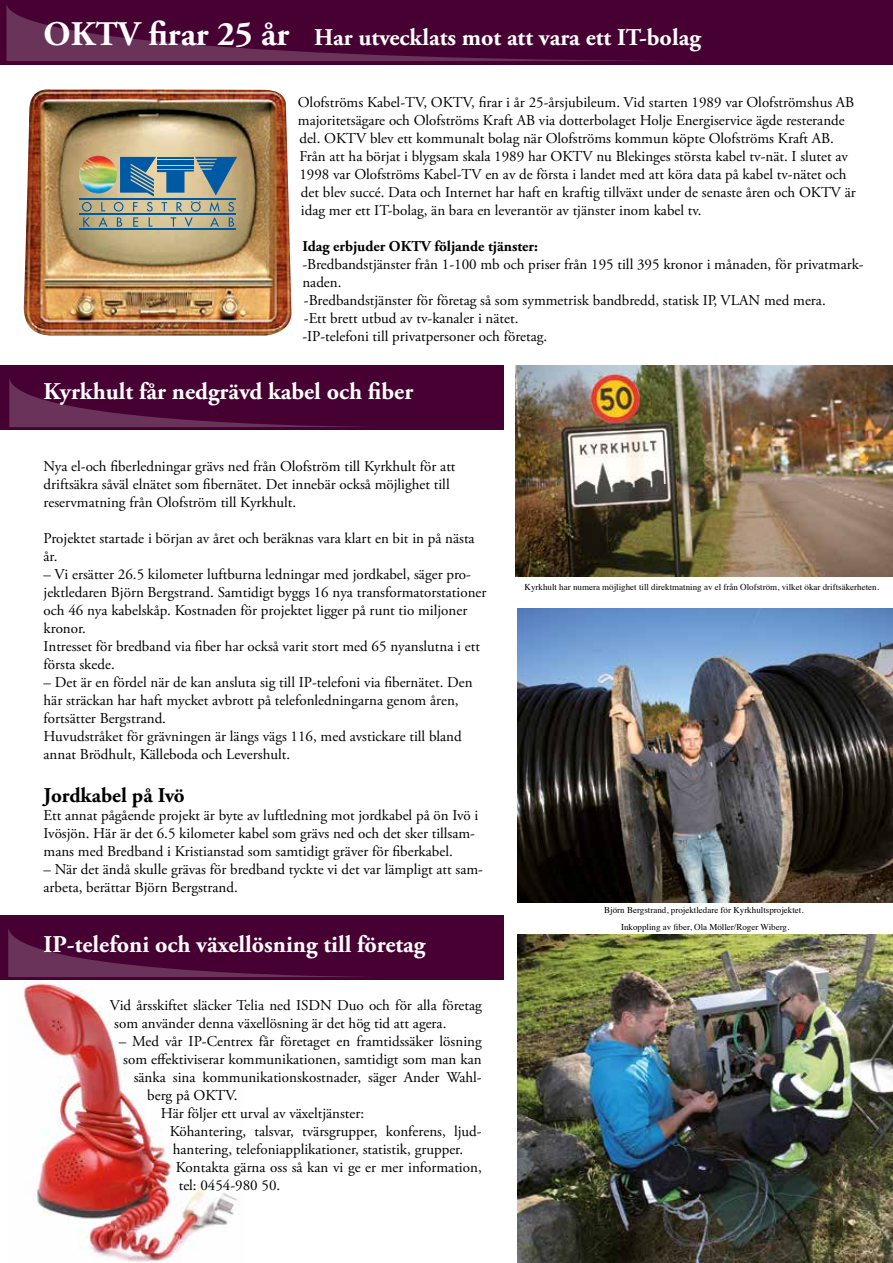
<style>
.page{position:relative;width:893px;height:1263px;background:#fff}
.page>*{position:absolute;margin:0;border:0;box-sizing:border-box;transform-origin:0 0}
.t1{font:700 24px "Adobe Garamond Pro";color:#fff}
.t2{font:700 21px "Adobe Garamond Pro";color:#000}
.t3{font:15px/18px "Adobe Garamond Pro";color:#000}
.t4{font:700 15px "Adobe Garamond Pro";color:#000}
.t5{font:9px/16.6px "Times";color:#000;text-align:center}
.s1{font-size:34.5px}
</style>
<div class="page">
<img style="left:24px;top:981px;width:213px;height:281px">
<div style="left:0;top:0;width:893px;height:64px;background:#460031"></div>
<svg style="left:6px;top:4px;width:641px;height:57px"></svg>
<div style="left:0;top:365px;width:504px;height:65px;background:#460031"></div>
<svg style="left:9px;top:378px;width:355px;height:49px"></svg>
<img style="left:23px;top:89px;width:268px;height:246px">
<hr style="left:80px;top:199px;width:156px;height:1px;background:#0059a3">
<hr style="left:80px;top:213px;width:156px;height:2px;background:#0059a3">
<hr style="left:80px;top:228px;width:156px;height:2px;background:#0059a3">
<svg style="left:101px;top:202px;width:4px;height:9px"></svg>
<svg style="left:82px;top:202px;width:10px;height:25px"></svg>
<svg style="left:99px;top:217px;width:9px;height:10px"></svg>
<svg style="left:114px;top:157px;width:123px;height:70px;background:#82999a"></svg>
<img style="left:79px;top:155px;width:38px;height:38px">
<img style="left:516px;top:365px;width:377px;height:211px">
<img style="left:517px;top:608px;width:376px;height:294px">
<div style="left:0;top:915px;width:504px;height:65px;background:#460031"></div>
<svg style="left:8px;top:928px;width:356px;height:49px"></svg>
<img style="left:517px;top:935px;width:376px;height:328px">
<h1 class="t1" style="left:44px;top:24px;width:659px"><span class="s1">OKTV firar 25 år</span> Har utvecklats mot att vara ett IT-bolag</h1>
<p class="t3" style="left:298px;top:94px;width:559px">Olofströms Kabel-TV, OKTV, firar i år 25-årsjubileum. Vid starten 1989 var Olofströmshus AB majoritetsägare och Olofströms Kraft AB via dotterbolaget Holje Energiservice ägde resterande del. OKTV blev ett kommunalt bolag när Olofströms kommun köpte Olofströms Kraft AB.<br>Från att ha börjat i blygsam skala 1989 har OKTV nu Blekinges största kabel tv-nät. I slutet av 1998 var Olofströms Kabel-TV en av de första i landet med att köra data på kabel tv-nätet och det blev succé. Data och Internet har haft en kraftig tillväxt under de senaste åren och OKTV är idag mer ett IT-bolag, än bara en leverantör av tjänster inom kabel tv.</p>
<p class="t4" style="left:302px;top:237px;width:237px">Idag erbjuder OKTV följande tjänster:</p>
<p class="t3" style="left:302px;top:256px;width:563px">-Bredbandstjänster från 1-100 mb och priser från 195 till 395 kronor i månaden, för privatmark&shy;naden.<br>-Bredbandstjänster för företag så som symmetrisk bandbredd, statisk IP, VLAN med mera.<br>-Ett brett utbud av tv-kanaler i nätet.<br>-IP-telefoni till privatpersoner och företag.</p>
<h1 class="t1" style="left:44px;top:377px;width:371px">Kyrkhult får nedgrävd kabel och fiber</h1>
<p class="t3" style="left:44px;top:457px;width:413px">Nya el-och fiberledningar grävs ned från Olofström till Kyrkhult för att driftsäkra såväl elnätet som fibernätet. Det innebär också möjlighet till reservmatning från Olofström till Kyrkhult.</p>
<p class="t3" style="left:44px;top:529px;width:433px">Projektet startade i början av året och beräknas vara klart en bit in på nästa år.</p>
<p class="t3" style="left:44px;top:565px;width:444px">– Vi ersätter 26.5 kilometer luftburna ledningar med jordkabel, säger pro&shy;jektledaren Björn Bergstrand. Samtidigt byggs 16 nya transformatorstationer och 46 nya kabelskåp. Kostnaden för projektet ligger på runt tio miljoner kronor.<br>Intresset för bredband via fiber har också varit stort med 65 nyanslutna i ett första skede.</p>
<p class="t3" style="left:44px;top:673px;width:431px">– Det är en fördel när de kan ansluta sig till IP-telefoni via fibernätet. Den här sträckan har haft mycket avbrott på telefonledningarna genom åren, fortsätter Bergstrand.<br>Huvudstråket för grävningen är längs vägs 116, med avstickare till bland annat Brödhult, Källeboda och Levershult.</p>
<h2 class="t2" style="left:44px;top:783px;width:143px">Jordkabel på Ivö</h2>
<p class="t3" style="left:44px;top:807px;width:436px">Ett annat pågående projekt är byte av luftledning mot jordkabel på ön Ivö i<br>Ivösjön. Här är det 6.5 kilometer kabel som grävs ned och det sker tillsam&shy;mans med Bredband i Kristianstad som samtidigt gräver för fiberkabel.</p>
<p class="t3" style="left:44px;top:861px;width:441px">– När det ändå skulle grävas för bredband tyckte vi det var lämpligt att sam&shy;arbeta, berättar Björn Bergstrand.</p>
<h1 class="t1" style="left:44px;top:931px;width:383px">IP-telefoni och växellösning till företag</h1>
<p class="t3" style="left:114px;top:997px;width:369px;text-indent:-4px">Vid årsskiftet släcker Telia ned ISDN Duo och för alla företag som använder denna växellösning är det hög tid att agera.</p>
<p class="t3" style="left:119px;top:1033px;width:364px">– Med vår IP-Centrex får företaget en framtidssäker lösning</p>
<p class="t3" style="left:123px;top:1051px;width:360px">som effektiviserar kommunikationen, samtidigt som man kan</p>
<p class="t3" style="left:134px;top:1069px;width:349px">sänka sina kommunikationskostnader, säger Ander Wahl-</p>
<p class="t3" style="left:147px;top:1087px;width:92px">berg på OKTV.</p>
<p class="t3" style="left:161px;top:1105px;width:205px">Här följer ett urval av växeltjänster:</p>
<p class="t3" style="left:170px;top:1123px;width:313px">Köhantering, talsvar, tvärsgrupper, konferens, ljud-</p>
<p class="t3" style="left:173px;top:1141px;width:292px">hantering, telefoniapplikationer, statistik, grupper.</p>
<p class="t3" style="left:176px;top:1159px;width:308px">Kontakta gärna oss så kan vi ge er mer information,</p>
<p class="t3" style="left:179px;top:1177px;width:103px">tel: 0454-980 50.</p>
<p class="t5" style="left:524px;top:578px;width:356px">Kyrkhult har numera möjlighet till direktmatning av el från Olofström, vilket ökar driftsäkerheten.</p>
<p class="t5" style="left:604px;top:901px;width:201px">Björn Bergstrand, projektledare för Kyrkhultsprojektet.<br>Inkoppling av fiber, Ola Möller/Roger Wiberg.</p>
</div>
